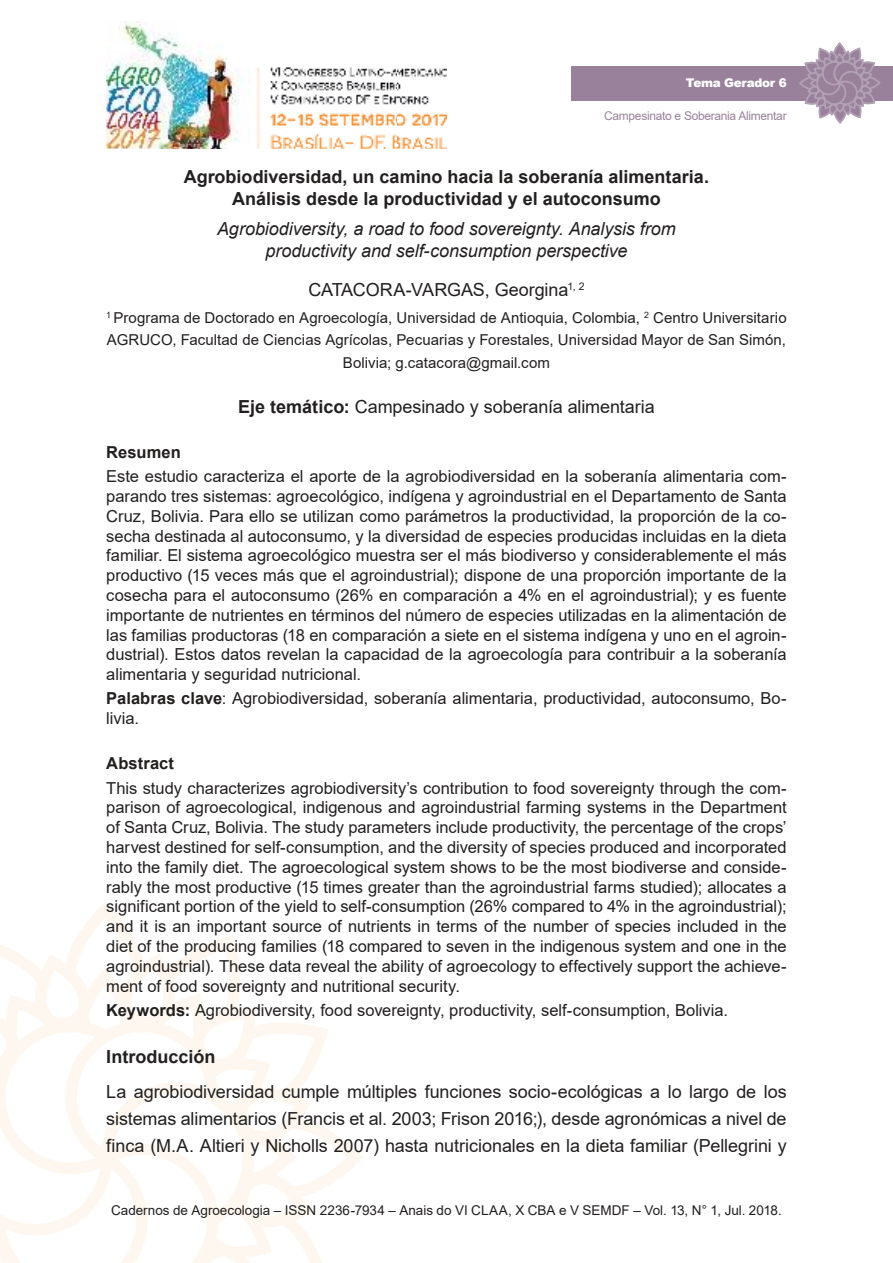
<style>
.page{position:relative;width:893px;height:1263px;background:#fff}
.page>*{position:absolute;margin:0;border:0;box-sizing:border-box;transform-origin:0 0}
.t1{font:18px/27px "Arial";letter-spacing:-.005em;color:#221f1f;text-align:justify}
.t2{font:700 18px/21.6px "Arial";color:#221f1f;text-align:center}
.t3{font:italic 18px/21.6px "Arial";letter-spacing:-.005em;color:#221f1f;text-align:center}
.t4{font:16.5px/19.8px "Arial";color:#221f1f;text-align:justify}
.t5{font:700 16.5px "Arial";letter-spacing:.005em;color:#221f1f}
.t6{font:15px/22.5px "Arial";letter-spacing:.005em;color:#221f1f;text-align:center}
.t7{font:13.5px "Arial";color:#221f1f}
.t8{font:12px "Arial";letter-spacing:-.025em;color:#99819c}
.t9{font:900 12px "Arial";letter-spacing:-.025em;color:#fff}
.s1{font-weight:700}
</style>
<div class="page">
<img style="left:106px;top:21px;width:340px;height:128px">
<svg style="left:0;top:910px;width:363px;height:353px"></svg>
<div style="left:571px;top:66px;width:322px;height:34px;background:#99819c"></div>
<svg style="left:798px;top:43px;width:83px;height:81px"></svg>
<p class="t9" style="left:686px;top:76px;width:102px">Tema Gerador 6</p>
<p class="t8" style="left:604px;top:112px;width:184px">Campesinato e Soberania Alimentar</p>
<p class="t2" style="left:184px;top:168px;width:527px">Agrobiodiversidad, un camino hacia la soberanía alimentaria.<br>Análisis desde la productividad y el autoconsumo</p>
<p class="t3" style="left:217px;top:219px;width:460px">Agrobiodiversity, a road to food sovereignty. Analysis from productivity and self-consumption perspective</p>
<p class="t1" style="left:308px;top:278px;width:278px">CATACORA-VARGAS, Georgina<sup>1,</sup> <sup>2</sup></p>
<p class="t6" style="left:106px;top:308px;width:682px"><sup>1</sup> Programa de Doctorado en Agroecología, Universidad de Antioquia, Colombia, <sup>2</sup> Centro Universitario<br>AGRUCO, Facultad de Ciencias Agrícolas, Pecuarias y Forestales, Universidad Mayor de San Simón,<br>Bolivia; g.catacora@gmail.com</p>
<p class="t1" style="left:238px;top:395px;width:418px"><span class="s1">Eje temático:</span> Campesinado y soberanía alimentaria</p>
<p class="t5" style="left:106px;top:446px;width:76px">Resumen</p>
<p class="t4" style="left:106px;top:468px;width:682px">Este estudio caracteriza el aporte de la agrobiodiversidad en la soberanía alimentaria com&shy;parando tres sistemas: agroecológico, indígena y agroindustrial en el Departamento de Santa Cruz, Bolivia. Para ello se utilizan como parámetros la productividad, la proporción de la co&shy;secha destinada al autoconsumo, y la diversidad de especies producidas incluidas en la dieta familiar. El sistema agroecológico muestra ser el más biodiverso y considerablemente el más productivo (15 veces más que el agroindustrial); dispone de una proporción importante de la cosecha para el autoconsumo (26% en comparación a 4% en el agroindustrial); y es fuente importante de nutrientes en términos del número de especies utilizadas en la alimentación de las familias productoras (18 en comparación a siete en el sistema indígena y uno en el agroin&shy;dustrial). Estos datos revelan la capacidad de la agroecología para contribuir a la soberanía alimentaria y seguridad nutricional.</p>
<p class="t4" style="left:106px;top:690px;width:682px"><span class="s1">Palabras clave</span>: Agrobiodiversidad, soberanía alimentaria, productividad, autoconsumo, Bo&shy;livia.</p>
<p class="t5" style="left:106px;top:757px;width:69px">Abstract</p>
<p class="t4" style="left:106px;top:779px;width:682px">This study characterizes agrobiodiversity’s contribution to food sovereignty through the com&shy;parison of agroecological, indigenous and agroindustrial farming systems in the Department of Santa Cruz, Bolivia. The study parameters include productivity, the percentage of the crops’ harvest destined for self-consumption, and the diversity of species produced and incorporated into the family diet. The agroecological system shows to be the most biodiverse and conside&shy;rably the most productive (15 times greater than the agroindustrial farms studied); allocates a significant portion of the yield to self-consumption (26% compared to 4% in the agroindustrial); and it is an important source of nutrients in terms of the number of species included in the diet of the producing families (18 compared to seven in the indigenous system and one in the agroindustrial). These data reveal the ability of agroecology to effectively support the achieve&shy;ment of food sovereignty and nutritional security.</p>
<p class="t4" style="left:106px;top:1001px;width:623px"><span class="s1">Keywords:</span> Agrobiodiversity, food sovereignty, productivity, self-consumption, Bolivia.</p>
<p class="t2" style="left:106px;top:1047px;width:111px">Introducción</p>
<p class="t1" style="left:106px;top:1080px;width:682px">La agrobiodiversidad cumple múltiples funciones socio-ecológicas a lo largo de los sistemas alimentarios (Francis et al. 2003; Frison 2016;), desde agronómicas a nivel de finca (M.A. Altieri y Nicholls 2007) hasta nutricionales en la dieta familiar (Pellegrini y</p>
<p class="t7" style="left:111px;top:1205px;width:672px">Cadernos de Agroecologia – ISSN 2236-7934 – Anais do VI CLAA, X CBA e V SEMDF – Vol. 13, N° 1, Jul. 2018.</p>
</div>
